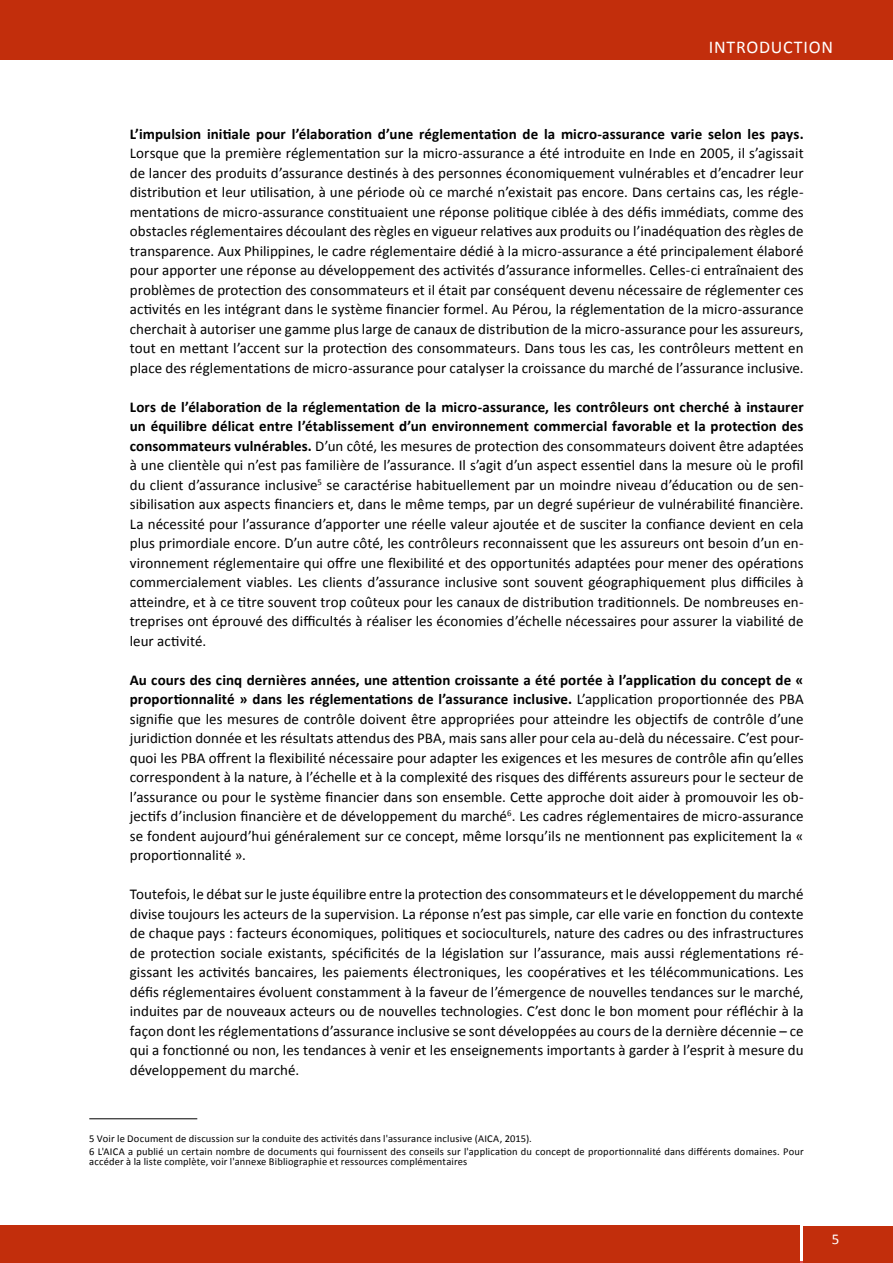
<style>
.page{position:relative;width:893px;height:1263px;background:#fff}
.page>*{position:absolute;margin:0;border:0;box-sizing:border-box;transform-origin:0 0}
.t1{font:18px "Calibri";letter-spacing:.04em;color:#fff}
.t2{font:15px/19.5px "Calibri";letter-spacing:.005em;color:#000;text-align:justify}
.t3{font:700 15px "Calibri";letter-spacing:.01em;color:#000}
.t4{font:15px "Calibri";color:#fff}
.t5{font:10.5px/12.6px "Calibri";letter-spacing:.015em;color:#000}
.s1{font-weight:700}
</style>
<div class="page">
<hr style="left:1px;top:1261px;width:892px;height:1px;background:#d40f14">
<div style="left:0;top:1225px;width:799px;height:38px;background:#c22e0c"></div>
<div style="left:804px;top:1226px;width:89px;height:37px;background:#c22e0c"></div>
<div style="left:0;top:0;width:893px;height:60px;background:#c22e0c"></div>
<hr style="left:89px;top:1118px;width:108px;height:1px;background:#000">
<p class="t1" style="left:709px;top:35px;width:126px">INTRODUCTION</p>
<p class="t3" style="left:130px;top:124px;width:675px">L’impulsion initiale pour l’élaboration d’une réglementation de la micro-assurance varie selon les pays.</p>
<p class="t2" style="left:130px;top:144px;width:675px">Lorsque que la première réglementation sur la micro-assurance a été introduite en Inde en 2005, il s’agissait de lancer des produits d’assurance destinés à des personnes économiquement vulnérables et d’encadrer leur distribution et leur utilisation, à une période où ce marché n’existait pas encore. Dans certains cas, les régle&shy;mentations de micro-assurance constituaient une réponse politique ciblée à des défis immédiats, comme des obstacles réglementaires découlant des règles en vigueur relatives aux produits ou l’inadéquation des règles de transparence. Aux Philippines, le cadre réglementaire dédié à la micro-assurance a été principalement élaboré pour apporter une réponse au développement des activités d’assurance informelles. Celles-ci entraînaient des problèmes de protection des consommateurs et il était par conséquent devenu nécessaire de réglementer ces activités en les intégrant dans le système financier formel. Au Pérou, la réglementation de la micro-assurance cherchait à autoriser une gamme plus large de canaux de distribution de la micro-assurance pour les assureurs, tout en mettant l’accent sur la protection des consommateurs. Dans tous les cas, les contrôleurs mettent en place des réglementations de micro-assurance pour catalyser la croissance du marché de l’assurance inclusive.</p>
<p class="t2" style="left:130px;top:397px;width:675px"><span class="s1">Lors de l’élaboration de la réglementation de la micro-assurance, les contrôleurs ont cherché à instaurer un équilibre délicat entre l’établissement d’un environnement commercial favorable et la protection des consommateurs vulnérables.</span> D’un côté, les mesures de protection des consommateurs doivent être adaptées à une clientèle qui n’est pas familière de l’assurance. Il s’agit d’un aspect essentiel dans la mesure où le profil du client d’assurance inclusive<sup>5</sup> se caractérise habituellement par un moindre niveau d’éducation ou de sen&shy;sibilisation aux aspects financiers et, dans le même temps, par un degré supérieur de vulnérabilité financière.<br>La nécessité pour l’assurance d’apporter une réelle valeur ajoutée et de susciter la confiance devient en cela plus primordiale encore. D’un autre côté, les contrôleurs reconnaissent que les assureurs ont besoin d’un en&shy;vironnement réglementaire qui offre une flexibilité et des opportunités adaptées pour mener des opérations commercialement viables. Les clients d’assurance inclusive sont souvent géographiquement plus difficiles à atteindre, et à ce titre souvent trop coûteux pour les canaux de distribution traditionnels. De nombreuses en&shy;treprises ont éprouvé des difficultés à réaliser les économies d’échelle nécessaires pour assurer la viabilité de leur activité.</p>
<p class="t2" style="left:130px;top:670px;width:675px"><span class="s1">Au cours des cinq dernières années, une attention croissante a été portée à l’application du concept de « proportionnalité » dans les réglementations de l’assurance inclusive.</span> L’application proportionnée des PBA signifie que les mesures de contrôle doivent être appropriées pour atteindre les objectifs de contrôle d’une juridiction donnée et les résultats attendus des PBA, mais sans aller pour cela au-delà du nécessaire. C’est pour&shy;quoi les PBA offrent la flexibilité nécessaire pour adapter les exigences et les mesures de contrôle afin qu’elles correspondent à la nature, à l’échelle et à la complexité des risques des différents assureurs pour le secteur de l’assurance ou pour le système financier dans son ensemble. Cette approche doit aider à promouvoir les ob&shy;jectifs d’inclusion financière et de développement du marché<sup>6</sup>. Les cadres réglementaires de micro-assurance se fondent aujourd’hui généralement sur ce concept, même lorsqu’ils ne mentionnent pas explicitement la « proportionnalité ».</p>
<p class="t2" style="left:130px;top:885px;width:675px">Toutefois, le débat sur le juste équilibre entre la protection des consommateurs et le développement du marché divise toujours les acteurs de la supervision. La réponse n’est pas simple, car elle varie en fonction du contexte de chaque pays : facteurs économiques, politiques et socioculturels, nature des cadres ou des infrastructures de protection sociale existants, spécificités de la législation sur l’assurance, mais aussi réglementations ré&shy;gissant les activités bancaires, les paiements électroniques, les coopératives et les télécommunications. Les défis réglementaires évoluent constamment à la faveur de l’émergence de nouvelles tendances sur le marché, induites par de nouveaux acteurs ou de nouvelles technologies. C’est donc le bon moment pour réfléchir à la façon dont les réglementations d’assurance inclusive se sont développées au cours de la dernière décennie – ce qui a fonctionné ou non, les tendances à venir et les enseignements importants à garder à l’esprit à mesure du développement du marché.</p>
<p class="t5" style="left:89px;top:1132px;width:716px">5 Voir le Document de discussion sur la conduite des activités dans l'assurance inclusive (AICA, 2015).<br>6 L'AICA a publié un certain nombre de documents qui fournissent des conseils sur l'application du concept de proportionnalité dans différents domaines. Pour</p>
<p class="t5" style="left:89px;top:1155px;width:380px">accéder à la liste complète, voir l'annexe Bibliographie et ressources complémentaires</p>
<p class="t4" style="left:832px;top:1230px;width:9px">5</p>
</div>
